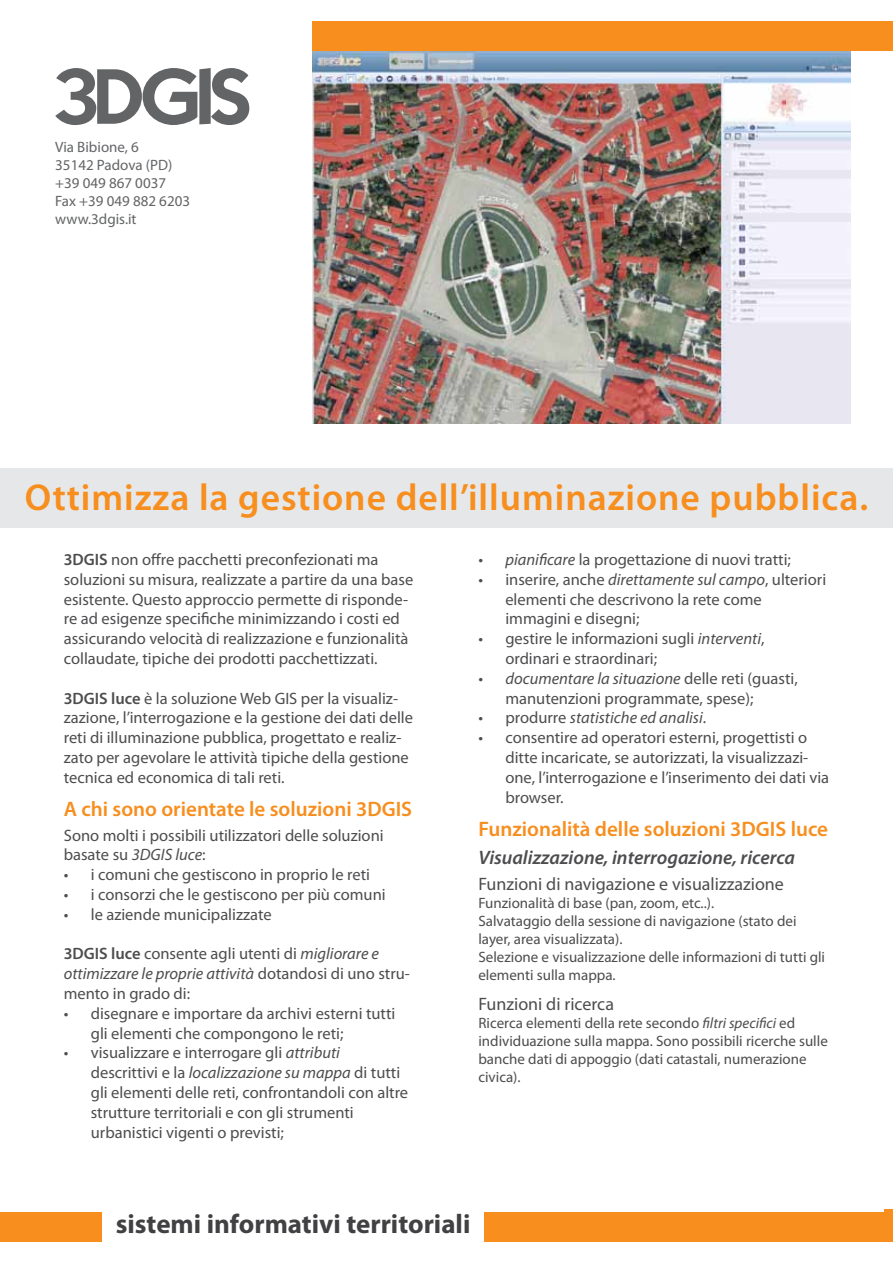
<style>
.page{position:relative;width:893px;height:1263px;background:#fff}
.page>*{position:absolute;margin:0;border:0;box-sizing:border-box;transform-origin:0 0}
.t1{font:600 37.5px "Myriad Pro";letter-spacing:.025em;color:#f78e1e}
.t2{font:700 27px "Myriad Pro";color:#414042}
.t3{font:600 21px "Myriad Pro";color:#f78e1e}
.t4{font:italic 600 19.5px "Myriad Pro";color:#4d4d4f}
.t5{font:18px "Myriad Pro";color:#4d4d4f}
.t6{font:16.5px/19.8px "Myriad Pro";color:#4d4d4f}
.t7{font:italic 16.5px "Myriad Pro";color:#4d4d4f}
.t8{font:15px/18px "Myriad Pro";color:#4d4d4f}
.t9{font:15px/18px "Myriad Pro";color:#636466}
.s1{font-weight:600}
.s2{font-style:italic}
.s3{font-style:normal}
</style>
<div class="page">
<div style="left:484px;top:1212px;width:409px;height:30px;background:#f78e1e"></div>
<img style="left:313px;top:51px;width:537px;height:372px">
<div style="left:313px;top:21px;width:580px;height:30px;background:#f78e1e"></div>
<div style="left:884px;top:1209px;width:9px;height:30px;background:#f78e1e"></div>
<svg style="left:55px;top:68px;width:194px;height:57px"></svg>
<div style="left:0;top:1212px;width:102px;height:30px;background:#f78e1e"></div>
<div style="left:0;top:468px;width:893px;height:59px;background:#e6e7e8"></div>
<p class="t9" style="left:55px;top:137px;width:136px">Via Bibione, 6<br>35142 Padova (PD) +39 049 867 0037<br>Fax +39 049 882 6203 www.3dgis.it</p>
<h1 class="t1" style="left:25px;top:474px;width:845px">Ottimizza la gestione dell’illuminazione pubblica.</h1>
<p class="t6" style="left:64px;top:549px;width:351px"><span class="s1">3DGIS</span> non offre pacchetti preconfezionati ma soluzioni su misura, realizzate a partire da una base esistente. Questo approccio permette di risponde&shy;re ad esigenze specifiche minimizzando i costi ed assicurando velocità di realizzazione e funzionalità collaudate, tipiche dei prodotti pacchettizzati.</p>
<p class="t6" style="left:64px;top:688px;width:351px"><span class="s1">3DGIS luce</span> è la soluzione Web GIS per la visualiz&shy;zazione, l’interrogazione e la gestione dei dati delle reti di illuminazione pubblica, progettato e realiz&shy;zato per agevolare le attività tipiche della gestione tecnica ed economica di tali reti.</p>
<p class="t3" style="left:64px;top:796px;width:350px">A chi sono orientate le soluzioni 3DGIS</p>
<p class="t6" style="left:64px;top:825px;width:321px">Sono molti i possibili utilizzatori delle soluzioni basate su <span class="s2">3DGIS luce</span>:</p>
<p class="t6" style="left:64px;top:864px;width:308px">• i comuni che gestiscono in proprio le reti</p>
<p class="t6" style="left:64px;top:884px;width:323px">• i consorzi che le gestiscono per più comuni</p>
<p class="t6" style="left:64px;top:904px;width:209px">• le aziende municipalizzate</p>
<p class="t6" style="left:64px;top:944px;width:348px"><span class="s1">3DGIS luce</span> consente agli utenti di <span class="s2">migliorare e ottimizzare le proprie attività</span> dotandosi di uno stru&shy;mento in grado di:</p>
<p class="t6" style="left:91px;top:1003px;width:306px;text-indent:-27px">• disegnare e importare da archivi esterni tutti gli elementi che compongono le reti;</p>
<p class="t6" style="left:91px;top:1043px;width:319px;text-indent:-27px">• visualizzare e interrogare gli <span class="s2">attributi </span>descrittivi e la <span class="s2">localizzazione su mappa</span> di tutti gli elementi delle reti, confrontandoli con altre strutture territoriali e con gli strumenti urbanistici vigenti o previsti;</p>
<p class="t6" style="left:478px;top:549px;width:314px"><span class="s2">• pianificare</span> la progettazione di nuovi tratti;</p>
<p class="t6" style="left:505px;top:569px;width:322px;text-indent:-27px">• inserire, anche <span class="s2">direttamente sul campo</span>, ulteriori elementi che descrivono la rete come immagini e disegni;</p>
<p class="t6" style="left:505px;top:628px;width:261px;text-indent:-27px">• gestire le informazioni sugli <span class="s2">interventi</span>, ordinari e straordinari;</p>
<p class="t6" style="left:505px;top:668px;width:294px;text-indent:-27px"><span class="s2">• documentare la situazione</span> delle reti (guasti, manutenzioni programmate, spese);</p>
<p class="t7" style="left:478px;top:708px;width:229px"><span class="s3">• produrre</span> statistiche ed analisi<span class="s3">.</span></p>
<p class="t6" style="left:505px;top:727px;width:325px;text-indent:-27px">• consentire ad operatori esterni, progettisti o ditte incaricate, se autorizzati, la visualizzazi&shy;one, l’interrogazione e l’inserimento dei dati via browser.</p>
<p class="t3" style="left:478px;top:816px;width:351px">Funzionalità delle soluzioni 3DGIS luce</p>
<p class="t4" style="left:478px;top:845px;width:318px">Visualizzazione, interrogazione, ricerca</p>
<p class="t5" style="left:478px;top:873px;width:307px">Funzioni di navigazione e visualizzazione</p>
<p class="t8" style="left:478px;top:893px;width:348px">Funzionalità di base (pan, zoom, etc..).<br>Salvataggio della sessione di navigazione (stato dei layer, area visualizzata).<br>Selezione e visualizzazione delle informazioni di tutti gli elementi sulla mappa.</p>
<p class="t5" style="left:478px;top:993px;width:137px">Funzioni di ricerca</p>
<p class="t8" style="left:478px;top:1014px;width:351px">Ricerca elementi della rete secondo <span class="s2">filtri specifici</span> ed individuazione sulla mappa. Sono possibili ricerche sulle banche dati di appoggio (dati catastali, numerazione civica).</p>
<h2 class="t2" style="left:116px;top:1207px;width:356px">sistemi informativi territoriali</h2>
</div>
